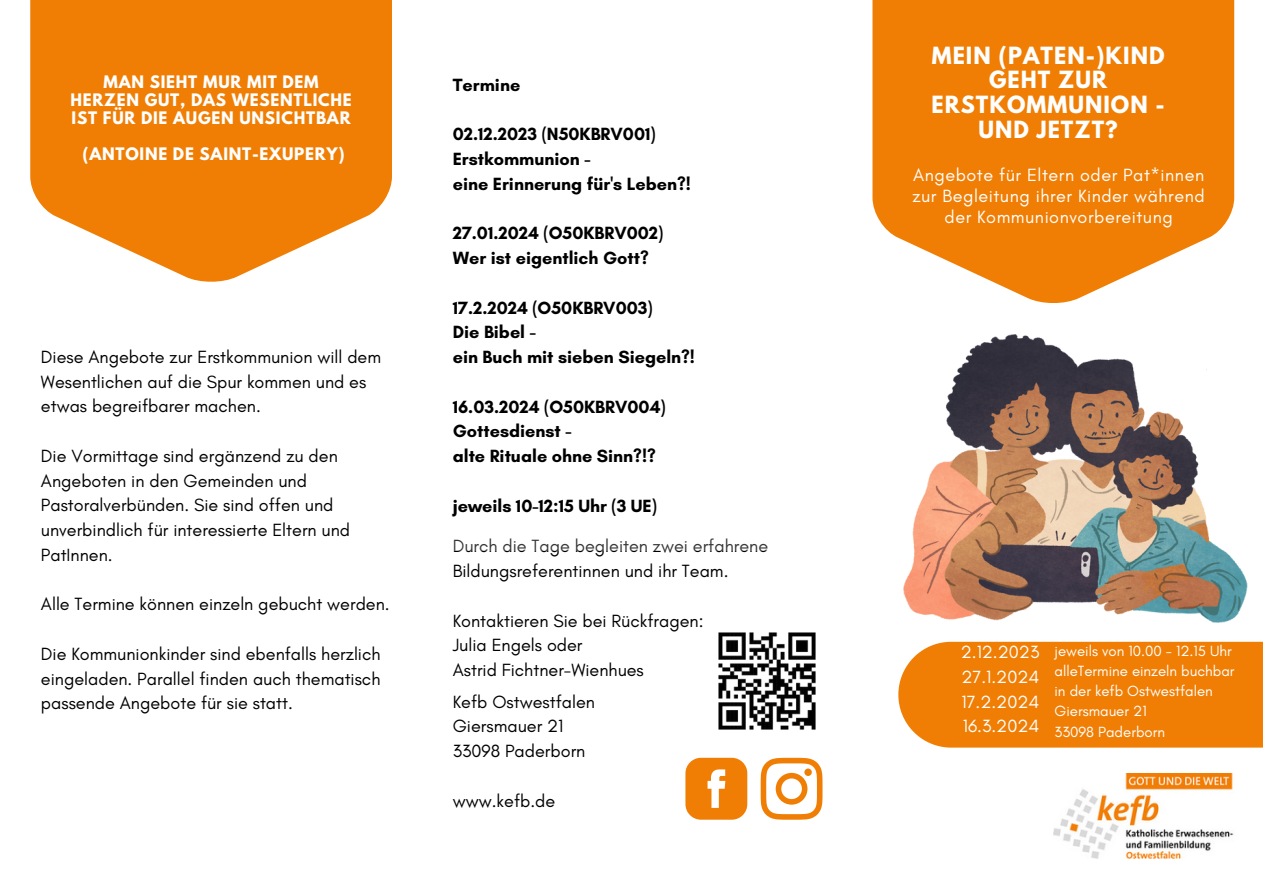
<style>
.page{position:relative;width:1263px;height:894px;background:#fff}
.page>*{position:absolute;margin:0;border:0;box-sizing:border-box;transform-origin:0 0}
.t1{font:700 21px/24.8px "League Spartan";letter-spacing:.05em;color:#fff;text-align:center}
.t2{font:18px/24.8px "Glacial Indifference";color:#000}
.t3{font:700 18px "Glacial Indifference";color:#000}
.t4{font:18px/21.3px "Glacial Indifference";letter-spacing:.03em;color:#fff;text-align:center}
.t5{font:700 15.3px/18px "League Spartan";letter-spacing:.05em;color:#fff;text-align:center}
.t6{font:15px "Glacial Indifference";color:#fff}
</style>
<div class="page">
<svg style="left:30px;top:0;width:362px;height:282px;fill:#f07e04"></svg>
<img style="left:904px;top:334px;width:343px;height:288px">
<img style="left:1053px;top:773px;width:181px;height:85px">
<svg style="left:872px;top:0;width:362px;height:303px;fill:#f07e04"></svg>
<div style="left:898px;top:641px;width:365px;height:106px;background:#f07e04"></div>
<svg style="left:761px;top:757px;width:61px;height:62px"></svg>
<div style="left:804px;top:768px;width:8px;height:7px;background:#f07e04;border-radius:50%"></div>
<svg style="left:685px;top:757px;width:62px;height:62px"></svg>
<img style="left:718px;top:632px;width:98px;height:98px">
<p class="t5" style="left:71px;top:74px;width:283px">MAN SIEHT MUR MIT DEM<br>HERZEN GUT, DAS WESENTLICHE<br>IST FÜR DIE AUGEN UNSICHTBAR</p>
<p class="t5" style="left:82px;top:147px;width:264px">(ANTOINE DE SAINT-EXUPERY)</p>
<p class="t2" style="left:41px;top:344px;width:342px">Diese Angebote zur Erstkommunion will dem<br>Wesentlichen auf die Spur kommen und es etwas begreifbarer machen.</p>
<p class="t2" style="left:41px;top:443px;width:311px">Die Vormittage sind ergänzend zu den<br>Angeboten in den Gemeinden und<br>Pastoralverbünden. Sie sind offen und unverbindlich für interessierte Eltern und<br>PatInnen.</p>
<p class="t2" style="left:41px;top:591px;width:350px">Alle Termine können einzeln gebucht werden.</p>
<p class="t2" style="left:41px;top:641px;width:341px;text-align:justify">Die Kommunionkinder sind ebenfalls herzlich eingeladen. Parallel finden auch thematisch passende Angebote für sie statt.</p>
<p class="t3" style="left:453px;top:74px;width:69px">Termine</p>
<p class="t3" style="left:453px;top:123px;width:204px">02.12.2023 (N50KBRV001)</p>
<p class="t3" style="left:453px;top:148px;width:139px">Erstkommunion -</p>
<p class="t3" style="left:453px;top:173px;width:240px">eine Erinnerung für's Leben?!</p>
<p class="t3" style="left:453px;top:222px;width:212px">27.01.2024 (O50KBRV002)</p>
<p class="t3" style="left:453px;top:247px;width:198px">Wer ist eigentlich Gott?</p>
<p class="t3" style="left:453px;top:296px;width:202px">17.2.2024 (O50KBRV003)</p>
<p class="t3" style="left:453px;top:321px;width:85px">Die Bibel -</p>
<p class="t3" style="left:453px;top:346px;width:244px">ein Buch mit sieben Siegeln?!</p>
<p class="t3" style="left:453px;top:395px;width:214px">16.03.2024 (O50KBRV004)</p>
<p class="t3" style="left:453px;top:420px;width:120px">Gottesdienst -</p>
<p class="t3" style="left:453px;top:445px;width:205px">alte Rituale ohne Sinn?!?</p>
<p class="t3" style="left:453px;top:494px;width:206px">jeweils 10-12:15 Uhr (3 UE)</p>
<p class="t2" style="left:453px;top:533px;width:317px">Durch die Tage begleiten zwei erfahrene<br>Bildungsreferentinnen und ihr Team.</p>
<p class="t2" style="left:453px;top:607px;width:252px">Kontaktieren Sie bei Rückfragen:</p>
<p class="t2" style="left:453px;top:632px;width:131px">Julia Engels oder</p>
<p class="t2" style="left:453px;top:657px;width:193px">Astrid Fichtner-Wienhues</p>
<p class="t2" style="left:453px;top:688px;width:144px">Kefb Ostwestfalen</p>
<p class="t2" style="left:453px;top:713px;width:112px">Giersmauer 21</p>
<p class="t2" style="left:453px;top:738px;width:134px">33098 Paderborn</p>
<p class="t2" style="left:453px;top:787px;width:104px">www.kefb.de</p>
<p class="t1" style="left:931px;top:45px;width:235px">MEIN (PATEN-)KIND<br>GEHT ZUR<br>ERSTKOMMUNION -<br>UND JETZT?</p>
<p class="t4" style="left:912px;top:163px;width:294px">Angebote für Eltern oder Pat*innen zur Begleitung ihrer Kinder während der Kommunionvorbereitung</p>
<p class="t4" style="left:961px;top:641px;width:80px">2.12.2023</p>
<p class="t4" style="left:961px;top:665px;width:79px">27.1.2024</p>
<p class="t4" style="left:961px;top:690px;width:79px">17.2.2024</p>
<p class="t4" style="left:963px;top:715px;width:78px">16.3.2024</p>
<p class="t6" style="left:1054px;top:641px;width:179px">jeweils von 10.00 - 12.15 Uhr</p>
<p class="t6" style="left:1054px;top:661px;width:182px">alleTermine einzeln buchbar</p>
<p class="t6" style="left:1054px;top:681px;width:160px">in der kefb Ostwestfalen</p>
<p class="t6" style="left:1054px;top:702px;width:94px">Giersmauer 21</p>
<p class="t6" style="left:1054px;top:722px;width:112px">33098 Paderborn</p>
</div>
